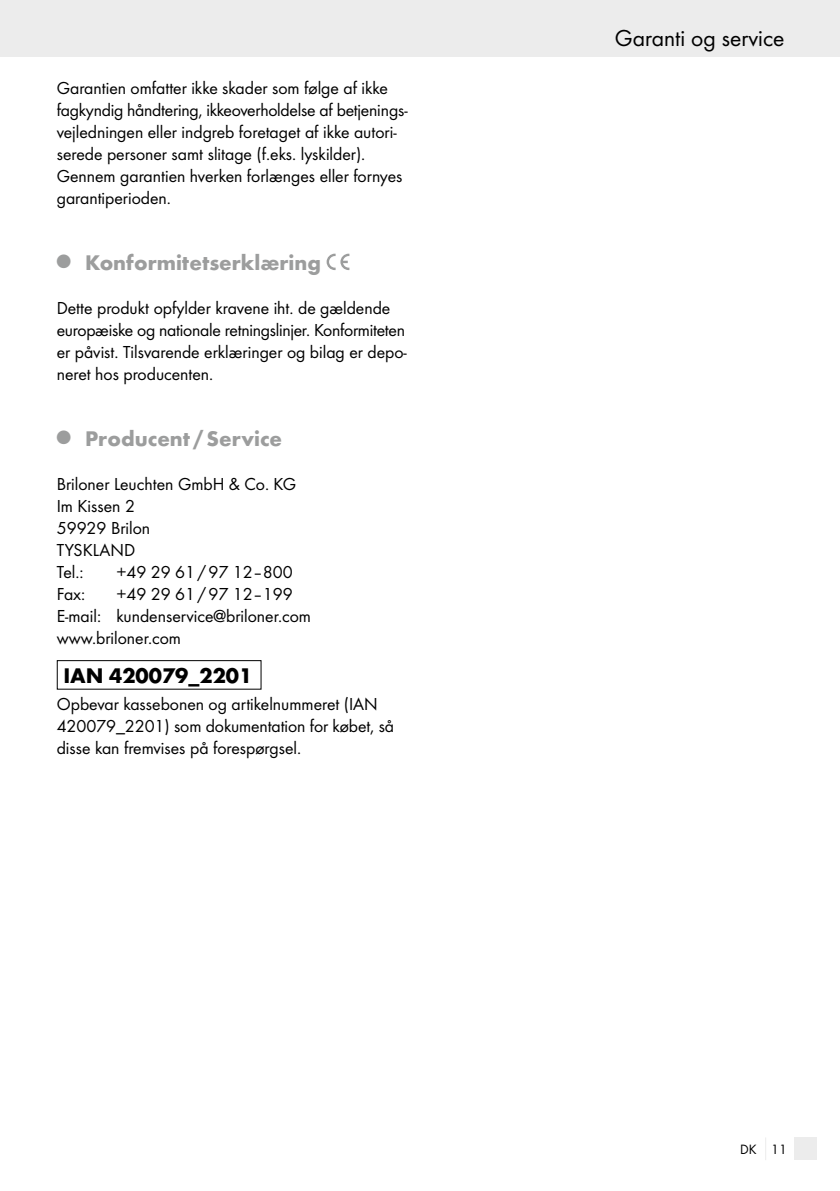
<style>
.page{position:relative;width:840px;height:1191px;background:#fff}
.page>*{position:absolute;margin:0;border:0;box-sizing:border-box;transform-origin:0 0}
.t1{font:24px "Futura Boo";color:#000}
.t2{font:700 22px "Futura";color:#9c9d9d}
.t3{font:700 22px "Futura";color:#000}
.t4{font:18px/22px "Futura Boo";color:#000}
.t5{font:14px "Futura Boo";color:#000}
</style>
<div class="page">
<div style="left:0;top:0;width:839px;height:57px;background:#ececec"></div>
<div style="left:794px;top:1137px;width:22px;height:23px;background:#ececec"></div>
<svg style="left:326px;top:254px;width:23px;height:16px"></svg>
<div style="left:57px;top:660px;width:204px;height:29px;border:1px solid #000"></div>
<p class="t4" style="left:57px;top:77px;width:352px">Garantien omfatter ikke skader som følge af ikke fagkyndig håndtering, ikkeoverholdelse af betjenings&shy;vejledningen eller indgreb foretaget af ikke autori&shy;serede personer samt slitage (f.eks. lyskilder).<br>Gennem garantien hverken forlænges eller fornyes garantiperioden.</p>
<p class="t2" style="left:57px;top:249px;width:266px"><sup>Q</sup> Konformitetserklæring</p>
<p class="t4" style="left:57px;top:297px;width:351px">Dette produkt opfylder kravene iht. de gældende europæiske og nationale retningslinjer. Konformiteten er påvist. Tilsvarende erklæringer og bilag er depo&shy;neret hos producenten.</p>
<p class="t2" style="left:57px;top:425px;width:227px"><sup>Q</sup> Producent /Service</p>
<p class="t4" style="left:57px;top:473px;width:241px">Briloner Leuchten GmbH &amp; Co. KG<br>Im Kissen 2<br>59929 Brilon<br>TYSKLAND<br>Tel.:</p>
<p class="t4" style="left:116px;top:561px;width:178px">+49 29 61/97 12–800</p>
<p class="t4" style="left:57px;top:583px;width:256px;text-indent:60px">+49 29 61/97 12–199<br>E-mail: kundenservice@briloner.com www.briloner.com</p>
<p class="t3" style="left:63px;top:662px;width:190px">IAN 420079_2201</p>
<p class="t4" style="left:57px;top:693px;width:339px">Opbevar kassebonen og artikelnummeret (IAN<br>420079_2201) som dokumentation for købet, så disse kan fremvises på forespørgsel.</p>
<p class="t4" style="left:57px;top:583px;width:30px">Fax:</p>
<h1 class="t1" style="left:614px;top:24px;width:171px">Garanti og service</h1>
<p class="t5" style="left:739px;top:1141px;width:48px">DK 11</p>
</div>
